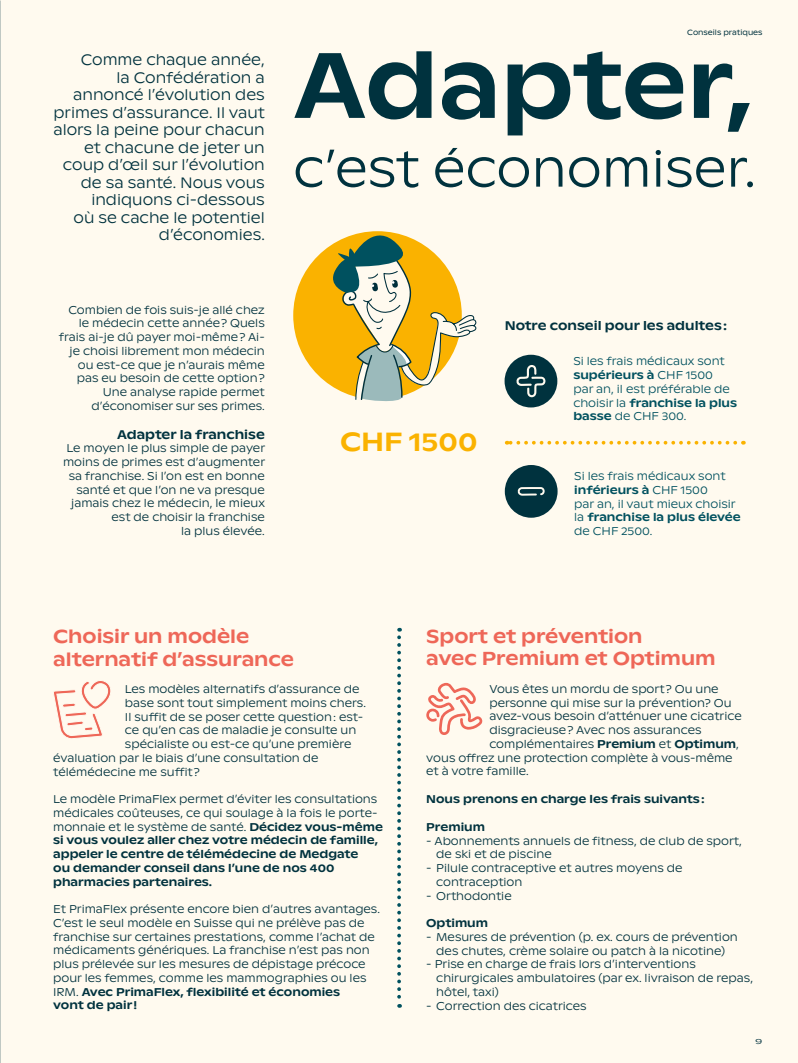
<style>
.page{position:relative;width:798px;height:1063px;background:#fff}
.page>*{position:absolute;margin:0;border:0;box-sizing:border-box;transform-origin:0 0}
.t1{font:500 92.5px "ABC Ginto Nord";letter-spacing:-.005em;color:#00323e}
.t2{font:300 50px "ABC Ginto Nord";color:#00323e}
.t3{font:500 26.25px "ABC Ginto Nord";color:#fab200}
.t4{font:500 18.75px/22.5px "ABC Ginto Nord";color:#ee6758}
.t5{font:300 15px/17.5px "ABC Ginto Nord";color:#00323e;text-align:right}
.t6{font:500 12.5px "ABC Ginto Nord";color:#00323e}
.t7{font:300 11.25px/13.8px "ABC Ginto Nord";color:#00323e}
.t8{font:500 11.25px/13.8px "ABC Ginto Nord";color:#00323e}
.t9{font:300 11.25px/13.8px "ABC Ginto Nord";color:#00515f}
.t10{font:7.5px "ABC Ginto Nord";color:#00323e}
.t11{font:300 7.5px "ABC Ginto Nord";color:#00323e;scale:1.5 1}
.s1{font-weight:500}
.s2{font-weight:300}
</style>
<div class="page">
<div style="left:0;top:0;width:797px;height:1063px;background:#fffaef"></div>
<svg style="left:426px;top:683px;width:56px;height:52px"></svg>
<div style="left:504px;top:355px;width:53px;height:52px;background:#00323e;border-radius:50%"></div>
<svg style="left:516px;top:365px;width:29px;height:32px"></svg>
<div style="left:504px;top:465px;width:53px;height:53px;background:#00323e;border-radius:50%"></div>
<svg style="left:517px;top:487px;width:27px;height:9px"></svg>
<svg style="left:397px;top:628px;width:4px;height:380px"></svg>
<div style="left:293px;top:231px;width:168px;height:169px;background:#fab200;border-radius:50%"></div>
<svg style="left:326px;top:231px;width:151px;height:171px"></svg>
<svg style="left:506px;top:441px;width:229px;height:4px"></svg>
<svg style="left:54px;top:681px;width:57px;height:58px"></svg>
<p class="t5" style="left:53px;top:51px;width:213px">Comme chaque année,<br>la Confédération a annoncé l’évolution des primes d’assurance. Il vaut alors la peine pour chacun et chacune de jeter un coup d’œil sur l’évolution de sa santé. Nous vous indiquons ci-dessous<br>où se cache le potentiel d’économies.</p>
<p class="t7" style="left:59px;top:303px;width:207px;text-align:right">Combien de fois suis-je allé chez le médecin cette année ? Quels frais ai-je dû payer moi-même ? Ai&shy;je choisi librement mon médecin ou est-ce que je n’aurais même pas eu besoin de cette option ?<br>Une analyse rapide permet d’économiser sur ses primes.</p>
<p class="t6" style="left:117px;top:427px;width:149px">Adapter la franchise</p>
<p class="t7" style="left:63px;top:441px;width:203px;text-align:right">Le moyen le plus simple de payer moins de primes est d’augmenter sa franchise. Si l’on est en bonne santé et que l’on ne va presque jamais chez le médecin, le mieux est de choisir la franchise<br>la plus élevée.</p>
<p class="t10" style="left:687px;top:28px;width:77px">Conseils pratiques</p>
<h1 class="t1" style="left:293px;top:28px;width:462px">Adapter,</h1>
<h2 class="t2" style="left:293px;top:139px;width:464px">c’est économiser.</h2>
<h3 class="t3" style="left:340px;top:426px;width:139px">CHF 1500</h3>
<p class="t6" style="left:504px;top:318px;width:224px">Notre conseil pour les adultes :</p>
<p class="t9" style="left:573px;top:355px;width:165px">Si les frais médicaux sont <span class="s1">supérieurs à</span> CHF 1500<br>par an, il est préférable de choisir la <span class="s1">franchise la plus basse</span> de CHF 300.</p>
<p class="t9" style="left:574px;top:469px;width:168px">Si les frais médicaux sont <span class="s1">inférieurs à</span> CHF 1500<br>par an, il vaut mieux choisir la <span class="s1">franchise la plus élevée </span>de CHF 2500.</p>
<h3 class="t4" style="left:53px;top:625px;width:242px">Choisir un modèle alternatif d’assurance</h3>
<p class="t7" style="left:125px;top:682px;width:236px">Les modèles alternatifs d’assurance de</p>
<p class="t7" style="left:125px;top:696px;width:242px">base sont tout simplement moins chers.</p>
<p class="t7" style="left:125px;top:710px;width:240px">Il suffit de se poser cette question : est-</p>
<p class="t7" style="left:125px;top:723px;width:233px">ce qu’en cas de maladie je consulte un</p>
<p class="t7" style="left:125px;top:737px;width:228px">spécialiste ou est-ce qu’une première</p>
<p class="t7" style="left:53px;top:751px;width:267px">évaluation par le biais d’une consultation de</p>
<p class="t7" style="left:53px;top:765px;width:148px">télémédecine me suffit ?</p>
<p class="t8" style="left:53px;top:792px;width:331px"><span class="s2">Le modèle PrimaFlex permet d’éviter les consultations médicales coûteuses, ce qui soulage à la fois le porte&shy;monnaie et le système de santé.</span> Décidez vous-même si vous voulez aller chez votre médecin de famille, appeler le centre de télémédecine de Medgate<br>ou demander conseil dans l’une de nos 400 pharmacies partenaires.</p>
<p class="t7" style="left:53px;top:902px;width:328px">Et PrimaFlex présente encore bien d’autres avantages.<br>C’est le seul modèle en Suisse qui ne prélève pas de franchise sur certaines prestations, comme l’achat de médicaments génériques. La franchise n’est pas non plus prélevée sur les mesures de dépistage précoce pour les femmes, comme les mammographies ou les IRM. <span class="s1">Avec PrimaFlex, flexibilité et économies<br>vont de pair !</span></p>
<h3 class="t4" style="left:426px;top:625px;width:291px">Sport et prévention<br>avec Premium et Optimum</h3>
<p class="t7" style="left:489px;top:682px;width:231px">Vous êtes un mordu de sport ? Ou une</p>
<p class="t7" style="left:489px;top:696px;width:243px">personne qui mise sur la prévention? Ou</p>
<p class="t7" style="left:489px;top:709px;width:254px">avez-vous besoin d’atténuer une cicatrice</p>
<p class="t7" style="left:489px;top:723px;width:213px">disgracieuse ? Avec nos assurances</p>
<p class="t7" style="left:489px;top:737px;width:251px">complémentaires <span class="s1">Premium</span> et <span class="s1">Optimum</span>,</p>
<p class="t7" style="left:426px;top:751px;width:308px">vous offrez une protection complète à vous-même</p>
<p class="t7" style="left:426px;top:764px;width:104px">et à votre famille.</p>
<p class="t8" style="left:426px;top:793px;width:280px">Nous prenons en charge les frais suivants :</p>
<p class="t8" style="left:426px;top:820px;width:60px">Premium</p>
<p class="t7" style="left:436px;top:834px;width:307px;text-indent:-10px">- Abonnements annuels de fitness, de club de sport, de ski et de piscine</p>
<p class="t7" style="left:436px;top:861px;width:248px;text-indent:-10px">- Pilule contraceptive et autres moyens de contraception</p>
<p class="t7" style="left:426px;top:889px;width:87px">- Orthodontie</p>
<p class="t8" style="left:426px;top:916px;width:63px">Optimum</p>
<p class="t7" style="left:426px;top:930px;width:313px;text-align:center">- Mesures de prévention (p. ex. cours de prévention des chutes, crème solaire ou patch à la nicotine)</p>
<p class="t7" style="left:436px;top:958px;width:318px;text-indent:-10px">- Prise en charge de frais lors d’interventions chirurgicales ambulatoires (par ex. livraison de repas, hôtel, taxi)</p>
<p class="t7" style="left:426px;top:999px;width:162px">- Correction des cicatrices</p>
<p class="t11" style="left:755px;top:1037px;width:6px">9</p>
</div>
